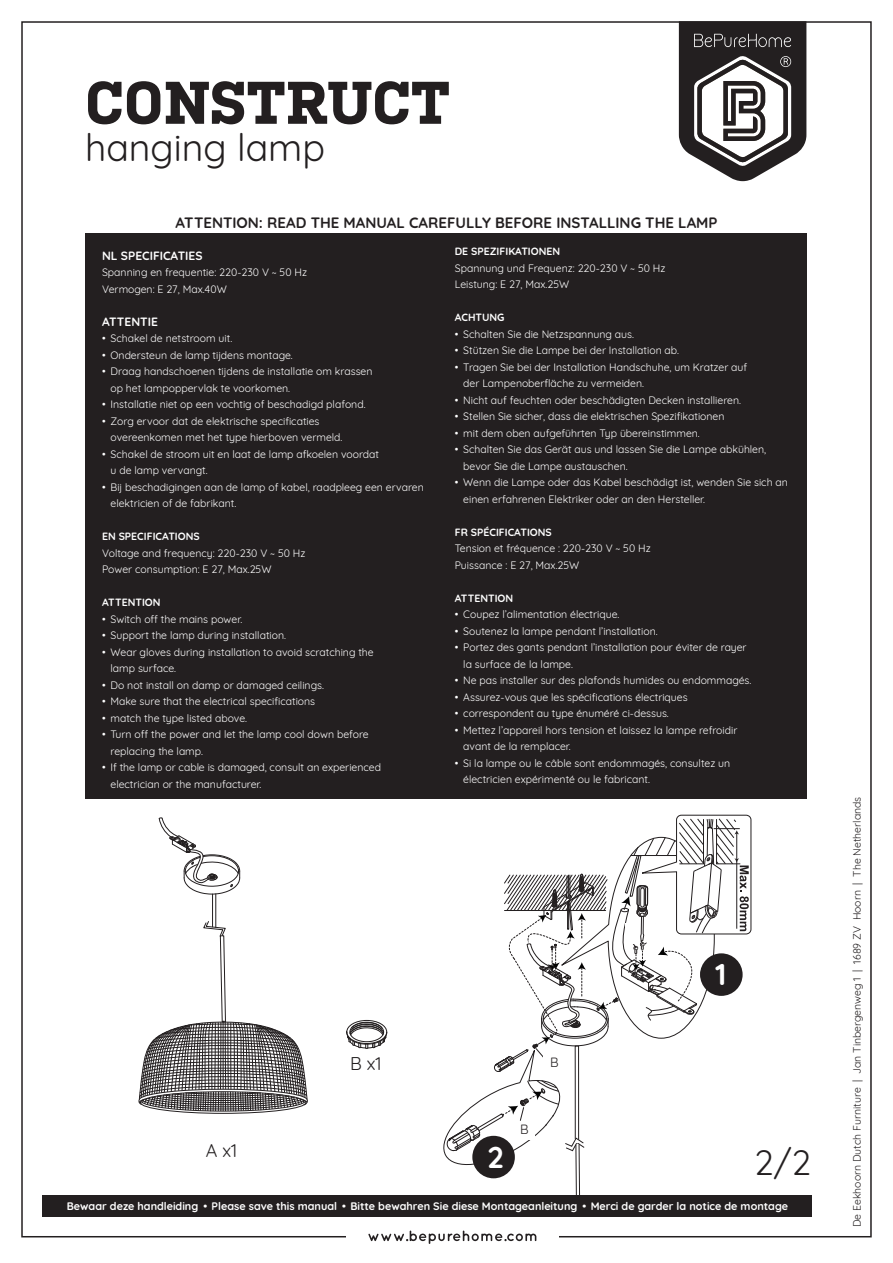
<style>
.page{position:relative;width:893px;height:1263px;background:#fff}
.page>*{position:absolute;margin:0;border:0;box-sizing:border-box;transform-origin:0 0}
.t1{font:700 60px "Kulturista";color:#231f20}
.t2{font:37.5px "Quicksand";color:#231f20}
.t3{font:34.35px "Quicksand";color:#231f20}
.t4{font:700 30px "Quicksand";color:#fff}
.t5{font:18px "Quicksand";color:#231f20}
.t6{font:700 15px "Quicksand";color:#231f20}
.t7{font:13.05px "Quicksand";color:#231f20}
.t8{font:700 12px "Quicksand";color:#fff}
.t9{font:700 10.8px "Quicksand";color:#fff}
.t10{font:10.5px/16.5px "Quicksand";color:#fff}
.t11{font:700 10.5px "Quicksand";color:#fff}
.t12{font:10.5px "Quicksand";color:#231f20}
</style>
<div class="page">
<div style="left:347px;top:1020px;width:40px;height:24px;border:1px solid #231f20;border-radius:50%"></div>
<svg style="left:346px;top:1021px;width:41px;height:28px"></svg>
<hr style="left:212px;top:894px;width:1px;height:33px;background:#231f20">
<hr style="left:215px;top:894px;width:1px;height:33px;background:#231f20">
<svg style="left:158px;top:817px;width:82px;height:78px"></svg>
<div style="left:140px;top:1091px;width:166px;height:23px;border:1px solid #231f20;border-radius:50%"></div>
<svg style="left:138px;top:921px;width:170px;height:191px"></svg>
<hr style="left:223px;top:1022px;width:1px;height:67px;background:#231f20">
<svg style="left:679px;top:21px;width:127px;height:160px"></svg>
<svg style="left:368px;top:1230px;width:168px;height:14px"></svg>
<div style="left:43px;top:1195px;width:769px;height:21px;background:#231f20"></div>
<svg style="left:443px;top:814px;width:308px;height:381px"></svg>
<div style="left:85px;top:234px;width:721px;height:565px;background:#231f20"></div>
<h1 class="t1" style="left:85px;top:68px;width:366px">CONSTRUCT</h1>
<h2 class="t2" style="left:85px;top:131px;width:241px">hanging lamp</h2>
<h3 class="t6" style="left:175px;top:214px;width:544px">ATTENTION: READ THE MANUAL CAREFULLY BEFORE INSTALLING THE LAMP</h3>
<p class="t8" style="left:102px;top:249px;width:102px">NL SPECIFICATIES</p>
<p class="t10" style="left:102px;top:265px;width:207px">Spanning en frequentie: 220-230 V ~ 50 Hz<br>Vermogen: E 27, Max.40W</p>
<p class="t8" style="left:102px;top:315px;width:57px">ATTENTIE</p>
<p class="t10" style="left:102px;top:331px;width:132px">• Schakel de netstroom uit.</p>
<p class="t10" style="left:102px;top:347px;width:192px">• Ondersteun de lamp tijdens montage.</p>
<p class="t10" style="left:111px;top:364px;width:263px;text-indent:-9px">• Draag handschoenen tijdens de installatie om krassen op het lampoppervlak te voorkomen.</p>
<p class="t10" style="left:102px;top:397px;width:265px">• Installatie niet op een vochtig of beschadigd plafond.</p>
<p class="t10" style="left:111px;top:413px;width:233px;text-indent:-9px">• Zorg ervoor dat de elektrische specificaties overeenkomen met het type hierboven vermeld.</p>
<p class="t10" style="left:111px;top:446px;width:270px;text-indent:-9px">• Schakel de stroom uit en laat de lamp afkoelen voordat u de lamp vervangt.</p>
<p class="t10" style="left:111px;top:479px;width:315px;text-indent:-9px">• Bij beschadigingen aan de lamp of kabel, raadpleeg een ervaren elektricien of de fabrikant.</p>
<p class="t11" style="left:102px;top:531px;width:99px">EN SPECIFICATIONS</p>
<p class="t10" style="left:102px;top:545px;width:205px">Voltage and frequency: 220-230 V ~ 50 Hz<br>Power consumption: E 27, Max.25W</p>
<p class="t11" style="left:102px;top:597px;width:60px">ATTENTION</p>
<p class="t10" style="left:102px;top:611px;width:142px">• Switch off the mains power.</p>
<p class="t10" style="left:102px;top:628px;width:185px">• Support the lamp during installation.</p>
<p class="t10" style="left:111px;top:644px;width:265px;text-indent:-9px">• Wear gloves during installation to avoid scratching the lamp surface.</p>
<p class="t10" style="left:102px;top:677px;width:223px">• Do not install on damp or damaged ceilings.</p>
<p class="t10" style="left:102px;top:694px;width:215px">• Make sure that the electrical specifications</p>
<p class="t10" style="left:102px;top:710px;width:147px">• match the type listed above.</p>
<p class="t10" style="left:111px;top:727px;width:260px;text-indent:-9px">• Turn off the power and let the lamp cool down before replacing the lamp.</p>
<p class="t10" style="left:111px;top:760px;width:272px;text-indent:-9px">• If the lamp or cable is damaged, consult an experienced electrician or the manufacturer.</p>
<p class="t11" style="left:455px;top:246px;width:107px">DE SPEZIFIKATIONEN</p>
<p class="t10" style="left:455px;top:260px;width:212px">Spannung und Frequenz: 220-230 V ~ 50 Hz<br>Leistung: E 27, Max.25W</p>
<p class="t11" style="left:455px;top:312px;width:51px">ACHTUNG</p>
<p class="t10" style="left:455px;top:326px;width:181px">• Schalten Sie die Netzspannung aus.</p>
<p class="t10" style="left:455px;top:343px;width:226px">• Stützen Sie die Lampe bei der Installation ab.</p>
<p class="t10" style="left:463px;top:359px;width:285px;text-indent:-9px">• Tragen Sie bei der Installation Handschuhe, um Kratzer auf der Lampenoberfläche zu vermeiden.</p>
<p class="t10" style="left:455px;top:392px;width:288px">• Nicht auf feuchten oder beschädigten Decken installieren.</p>
<p class="t10" style="left:455px;top:409px;width:271px">• Stellen Sie sicher, dass die elektrischen Spezifikationen</p>
<p class="t10" style="left:455px;top:425px;width:247px">• mit dem oben aufgeführten Typ übereinstimmen.</p>
<p class="t10" style="left:463px;top:442px;width:304px;text-indent:-9px">• Schalten Sie das Gerät aus und lassen Sie die Lampe abkühlen, bevor Sie die Lampe austauschen.</p>
<p class="t10" style="left:463px;top:475px;width:326px;text-indent:-9px">• Wenn die Lampe oder das Kabel beschädigt ist, wenden Sie sich an einen erfahrenen Elektriker oder an den Hersteller.</p>
<p class="t11" style="left:455px;top:526px;width:99px">FR SPÉCIFICATIONS</p>
<p class="t10" style="left:455px;top:541px;width:197px">Tension et fréquence : 220-230 V ~ 50 Hz<br>Puissance : E 27, Max.25W</p>
<p class="t11" style="left:455px;top:592px;width:60px">ATTENTION</p>
<p class="t10" style="left:455px;top:607px;width:166px">• Coupez l’alimentation électrique.</p>
<p class="t10" style="left:455px;top:623px;width:204px">• Soutenez la lampe pendant l’installation.</p>
<p class="t10" style="left:463px;top:640px;width:285px;text-indent:-9px">• Portez des gants pendant l’installation pour éviter de rayer la surface de la lampe.</p>
<p class="t10" style="left:455px;top:673px;width:298px">• Ne pas installer sur des plafonds humides ou endommagés.</p>
<p class="t10" style="left:455px;top:689px;width:234px">• Assurez-vous que les spécifications électriques</p>
<p class="t10" style="left:455px;top:706px;width:216px">• correspondent au type énuméré ci-dessus.</p>
<p class="t10" style="left:463px;top:722px;width:276px;text-indent:-9px">• Mettez l’appareil hors tension et laissez la lampe refroidir avant de la remplacer.</p>
<p class="t10" style="left:463px;top:755px;width:268px;text-indent:-9px">• Si la lampe ou le câble sont endommagés, consultez un électricien expérimenté ou le fabricant.</p>
<h3 class="t5" style="left:206px;top:1142px;width:33px">A x1</h3>
<h3 class="t5" style="left:350px;top:1055px;width:33px">B x1</h3>
<h3 class="t4" style="left:487px;top:1140px;width:18px">2</h3>
<p class="t7" style="left:520px;top:1124px;width:10px">B</p>
<p class="t7" style="left:550px;top:1057px;width:10px">B</p>
<h3 class="t4" style="left:716px;top:958px;width:12px">1</h3>
<h3 class="t3" style="left:754px;top:1147px;width:58px">2/2</h3>
<p class="t9" style="left:67px;top:1200px;width:723px">Bewaar deze handleiding • Please save this manual • Bitte bewahren Sie diese Montageanleitung • Merci de garder la notice de montage</p>
<p class="t12" style="left:853px;top:1227px;width:432px;rotate:-90deg">De Eekhoorn Dutch Furniture | Jan Tinbergenweg 1 | 1689 ZV Hoorn | The Netherlands</p>
</div>
